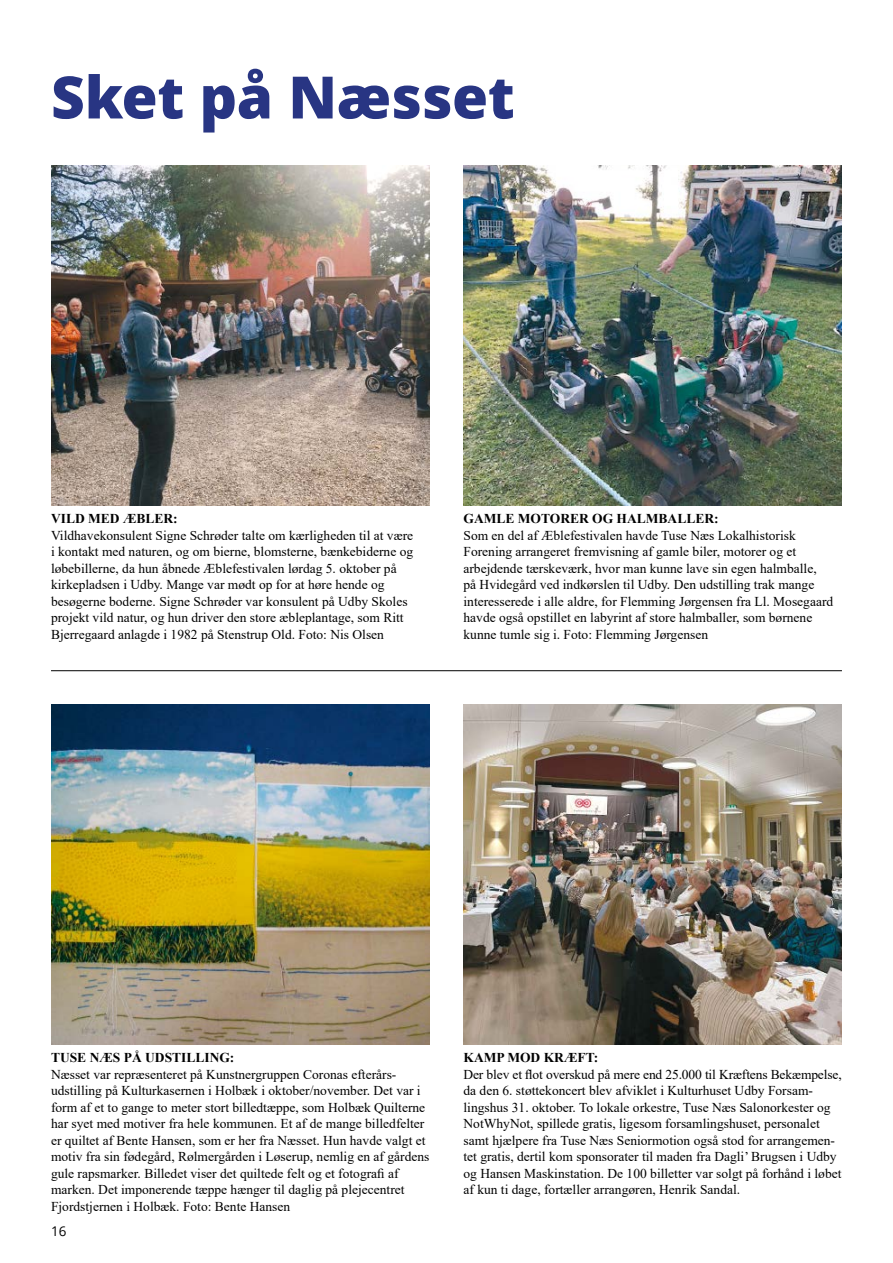
<style>
.page{position:relative;width:893px;height:1263px;background:#fff}
.page>*{position:absolute;margin:0;border:0;box-sizing:border-box;transform-origin:0 0}
.t1{font:800 58.5px "Open Sans";letter-spacing:-.01em;color:#283583}
.t2{font:13.5px/16.5px "Times New Roman";color:#000}
.t3{font:700 13.5px "Times New Roman";color:#000}
.t4{font:13.35px "Open Sans";color:#000}
</style>
<div class="page">
<img style="left:51px;top:165px;width:378px;height:341px">
<img style="left:463px;top:704px;width:379px;height:340px">
<img style="left:51px;top:704px;width:378px;height:340px">
<hr style="left:51px;top:670px;width:791px;height:1px;background:#000">
<img style="left:463px;top:165px;width:379px;height:341px">
<h1 class="t1" style="left:51px;top:53px;width:465px">Sket på Næsset</h1>
<p class="t3" style="left:51px;top:509px;width:128px">VILD MED ÆBLER:</p>
<p class="t2" style="left:51px;top:527px;width:364px">Vildhavekonsulent Signe Schrøder talte om kærligheden til at være i kontakt med naturen, og om bierne, blomsterne, bænkebiderne og løbebillerne, da hun åbnede Æblefestivalen lørdag 5. oktober på kirkepladsen i Udby. Mange var mødt op for at høre hende og besøgerne boderne. Signe Schrøder var konsulent på Udby Skoles projekt vild natur, og hun driver den store æbleplantage, som Ritt Bjerregaard anlagde i 1982 på Stenstrup Old. Foto: Nis Olsen</p>
<p class="t3" style="left:463px;top:509px;width:257px">GAMLE MOTORER OG HALMBALLER:</p>
<p class="t2" style="left:463px;top:526px;width:371px">Som en del af Æblefestivalen havde Tuse Næs Lokalhistorisk Forening arrangeret fremvisning af gamle biler, motorer og et arbejdende tærskeværk, hvor man kunne lave sin egen halmballe,<br>på Hvidegård ved indkørslen til Udby. Den udstilling trak mange interesserede i alle aldre, for Flemming Jørgensen fra Ll. Mosegaard havde også opstillet en labyrint af store halmballer, som børnene kunne tumle sig i. Foto: Flemming Jørgensen</p>
<p class="t3" style="left:51px;top:1048px;width:185px">TUSE NÆS PÅ UDSTILLING:</p>
<p class="t2" style="left:51px;top:1065px;width:380px">Næsset var repræsenteret på Kunstnergruppen Coronas efterårs&shy;udstilling på Kulturkasernen i Holbæk i oktober/november. Det var i form af et to gange to meter stort billedtæppe, som Holbæk Quilterne har syet med motiver fra hele kommunen. Et af de mange billedfelter er quiltet af Bente Hansen, som er her fra Næsset. Hun havde valgt et motiv fra sin fødegård, Rølmergården i Løserup, nemlig en af gårdens gule rapsmarker. Billedet viser det quiltede felt og et fotografi af marken. Det imponerende tæppe hænger til daglig på plejecentret Fjordstjernen i Holbæk. Foto: Bente Hansen</p>
<p class="t4" style="left:51px;top:1222px;width:17px">16</p>
<p class="t3" style="left:463px;top:1048px;width:136px">KAMP MOD KRÆFT:</p>
<p class="t2" style="left:463px;top:1065px;width:380px">Der blev et flot overskud på mere end 25.000 til Kræftens Bekæmpelse, da den 6. støttekoncert blev afviklet i Kulturhuset Udby Forsam&shy;lingshus 31. oktober. To lokale orkestre, Tuse Næs Salonorkester og NotWhyNot, spillede gratis, ligesom forsamlingshuset, personalet samt hjælpere fra Tuse Næs Seniormotion også stod for arrangemen&shy;tet gratis, dertil kom sponsorater til maden fra Dagli’ Brugsen i Udby og Hansen Maskinstation. De 100 billetter var solgt på forhånd i løbet af kun ti dage, fortæller arrangøren, Henrik Sandal.</p>
</div>
